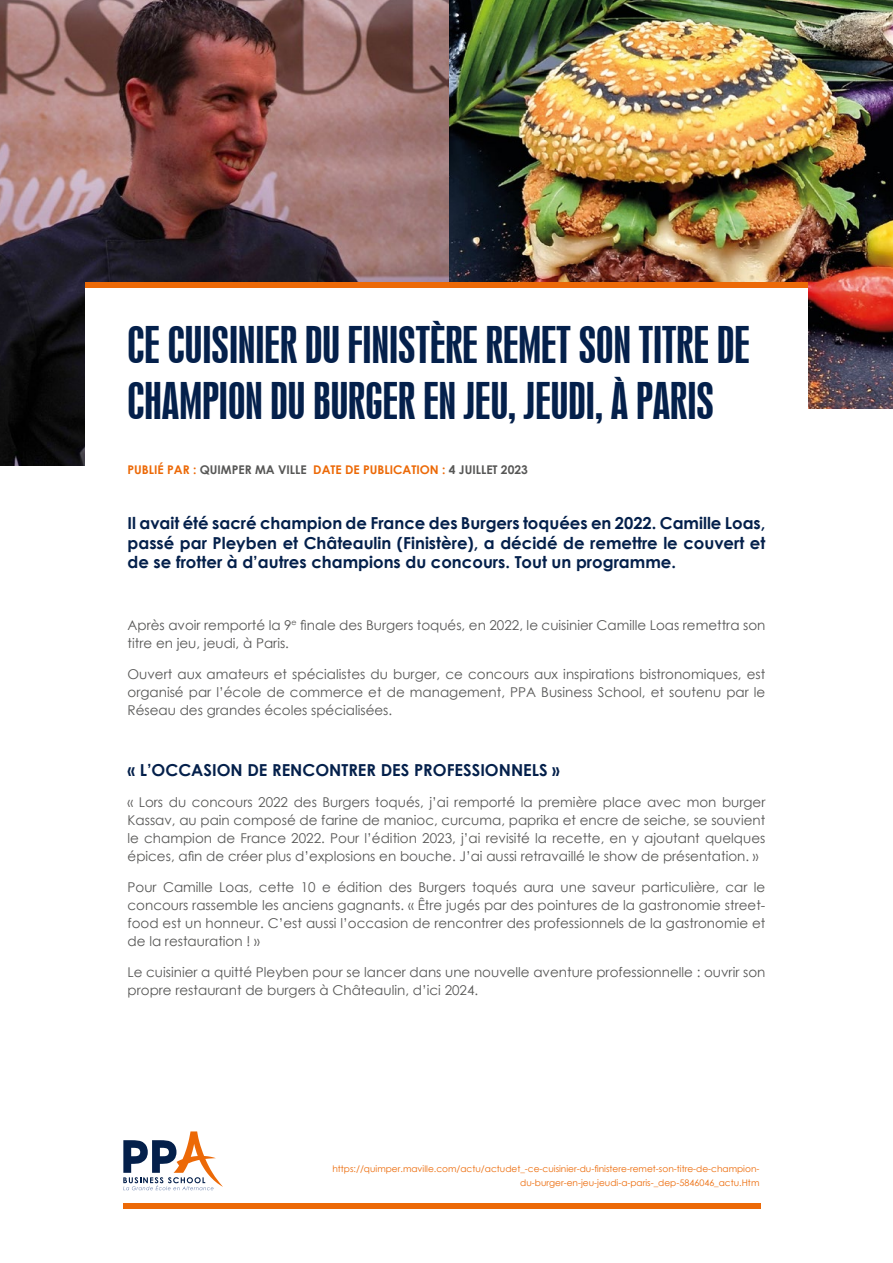
<style>
.page{position:relative;width:893px;height:1263px;background:#fff}
.page>*{position:absolute;margin:0;border:0;box-sizing:border-box;transform-origin:0 0}
.t1{font:46.5px/55.8px "Swiss 924 BT Regular B";color:#04204b}
.t2{font:700 16.5px/19.8px "Century Gothic";color:#04204b;text-align:justify}
.t3{font:13.5px/18px "Century Gothic";color:#575756;text-align:justify}
.t4{font:700 12px "Century Gothic";color:#ec6907}
.t5{font:9px/13.5px "Century Gothic";color:#ec6907;text-align:right}
.s1{color:#575756}
</style>
<div class="page">
<img style="left:448px;top:0;width:445px;height:408px">
<img style="left:0;top:0;width:448px;height:466px">
<div style="left:85px;top:286px;width:723px;height:189px;background:#fff"></div>
<div style="left:85px;top:282px;width:723px;height:5px;background:#ec6907"></div>
<div style="left:123px;top:1203px;width:638px;height:6px;background:#ec6907"></div>
<svg style="left:123px;top:1131px;width:100px;height:59px"></svg>
<h1 class="t1" style="left:128px;top:318px;width:624px">CE CUISINIER DU FINISTÈRE REMET SON TITRE DE<br>CHAMPION DU BURGER EN JEU, JEUDI, À PARIS</h1>
<p class="t4" style="left:128px;top:460px;width:402px">PUBLIÉ PAR : <span class="s1">QUIMPER MA VILLE</span> DATE DE PUBLICATION : <span class="s1">4 JUILLET 2023</span></p>
<p class="t2" style="left:128px;top:512px;width:639px">Il avait été sacré champion de France des Burgers toquées en 2022. Camille Loas, passé par Pleyben et Châteaulin (Finistère), a décidé de remettre le couvert et de se frotter à d’autres champions du concours. Tout un programme.</p>
<p class="t3" style="left:128px;top:616px;width:639px">Après avoir remporté la 9<sup>e</sup> finale des Burgers toqués, en 2022, le cuisinier Camille Loas remettra son titre en jeu, jeudi, à Paris.</p>
<p class="t3" style="left:128px;top:665px;width:639px">Ouvert aux amateurs et spécialistes du burger, ce concours aux inspirations bistronomiques, est organisé par l’école de commerce et de management, PPA Business School, et soutenu par le Réseau des grandes écoles spécialisées.</p>
<p class="t2" style="left:128px;top:760px;width:434px">« L’OCCASION DE RENCONTRER DES PROFESSIONNELS »</p>
<p class="t3" style="left:128px;top:793px;width:639px">« Lors du concours 2022 des Burgers toqués, j’ai remporté la première place avec mon burger Kassav, au pain composé de farine de manioc, curcuma, paprika et encre de seiche, se souvient le champion de France 2022. Pour l’édition 2023, j’ai revisité la recette, en y ajoutant quelques épices, afin de créer plus d’explosions en bouche. J’ai aussi retravaillé le show de présentation. »</p>
<p class="t3" style="left:128px;top:878px;width:639px">Pour Camille Loas, cette 10 e édition des Burgers toqués aura une saveur particulière, car le concours rassemble les anciens gagnants. « Être jugés par des pointures de la gastronomie street&shy;food est un honneur. C’est aussi l’occasion de rencontrer des professionnels de la gastronomie et de la restauration ! »</p>
<p class="t3" style="left:128px;top:962px;width:639px">Le cuisinier a quitté Pleyben pour se lancer dans une nouvelle aventure professionnelle : ouvrir son propre restaurant de burgers à Châteaulin, d’ici 2024.</p>
<p class="t5" style="left:332px;top:1162px;width:429px">https://quimper.maville.com/actu/actudet_-ce-cuisinier-du-finistere-remet-son-titre-de-champion&shy;du-burger-en-jeu-jeudi-a-paris-_dep-5846046_actu.Htm</p>
</div>
